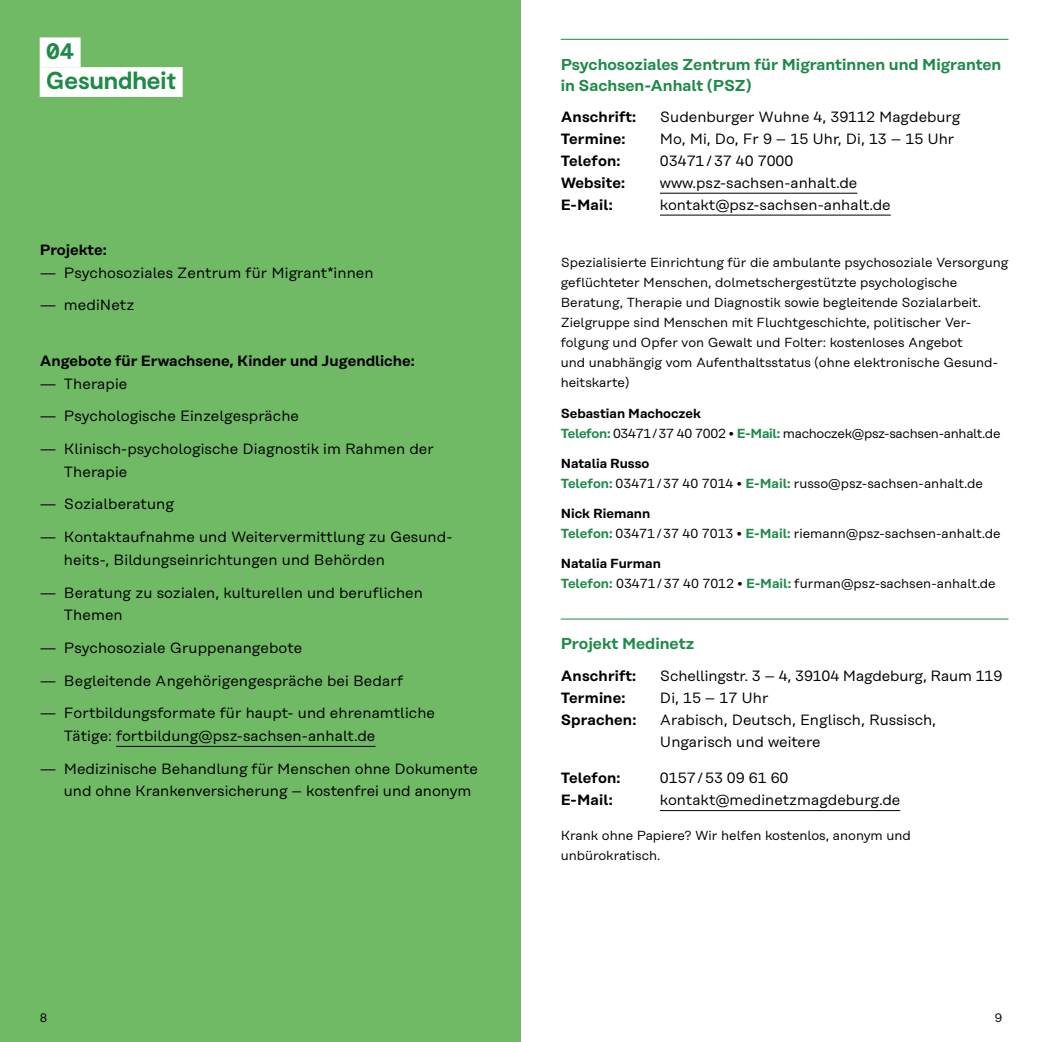
<style>
.page{position:relative;width:1042px;height:1042px;background:#fff}
.page>*{position:absolute;margin:0;border:0;box-sizing:border-box;transform-origin:0 0}
.t1{font:700 24.5px/29.8px "Moderat";letter-spacing:-.005em;color:#1e8a48}
.t2{font:600 15.75px/21px "Rational Text";color:#1e8a48}
.t3{font:14.88px/22.8px "Rational Text";color:#000}
.t4{font:600 14.88px "Rational Text";color:#000}
.t5{font:13.12px/20.1px "Rational Text";color:#000}
.t6{font:13.12px/20.1px "Rational Text";letter-spacing:-.02em;color:#000}
.t7{font:12.25px "Rational Text";color:#000}
.s1{font-weight:600}
.s2{font-weight:600;color:#1e8a48}
</style>
<div class="page">
<div style="left:0;top:0;width:521px;height:1042px;background:#70b965"></div>
<div style="left:40px;top:37px;width:41px;height:30px;background:#fff"></div>
<div style="left:40px;top:67px;width:143px;height:30px;background:#fff"></div>
<hr style="left:561px;top:39px;width:447px;height:1px;background:#1e8a48">
<hr style="left:660px;top:193px;width:197px;height:1px;background:#000">
<hr style="left:660px;top:215px;width:231px;height:1px;background:#000">
<hr style="left:561px;top:618px;width:447px;height:1px;background:#1e8a48">
<hr style="left:660px;top:810px;width:240px;height:1px;background:#000">
<hr style="left:116px;top:746px;width:259px;height:1px;background:#000">
<h1 class="t1" style="left:46px;top:37px;width:131px">04<br>Gesundheit</h1>
<p class="t4" style="left:40px;top:241px;width:68px">Projekte:</p>
<p class="t3" style="left:40px;top:261px;width:335px">— Psychosoziales Zentrum für Migrant*innen</p>
<p class="t3" style="left:40px;top:294px;width:96px">— mediNetz</p>
<p class="t4" style="left:40px;top:352px;width:376px">Angebote für Erwachsene, Kinder und Jugendliche:</p>
<p class="t3" style="left:40px;top:372px;width:89px">— Therapie</p>
<p class="t3" style="left:40px;top:405px;width:261px">— Psychologische Einzelgespräche</p>
<p class="t3" style="left:64px;top:437px;width:371px;text-indent:-24px">— Klinisch-psychologische Diagnostik im Rahmen der<br>Therapie</p>
<p class="t3" style="left:40px;top:493px;width:136px">— Sozialberatung</p>
<p class="t3" style="left:64px;top:525px;width:390px;text-indent:-24px">— Kontaktaufnahme und Weitervermittlung zu Gesund&shy;heits-, Bildungseinrichtungen und Behörden</p>
<p class="t3" style="left:64px;top:581px;width:360px;text-indent:-24px">— Beratung zu sozialen, kulturellen und beruflichen<br>Themen</p>
<p class="t3" style="left:40px;top:636px;width:264px">— Psychosoziale Gruppenangebote</p>
<p class="t3" style="left:40px;top:669px;width:365px">— Begleitende Angehörigengespräche bei Bedarf</p>
<p class="t3" style="left:64px;top:702px;width:373px;text-indent:-24px">— Fortbildungsformate für haupt- und ehrenamtliche<br>Tätige: fortbildung@psz-sachsen-anhalt.de</p>
<p class="t3" style="left:64px;top:757px;width:415px;text-indent:-24px">— Medizinische Behandlung für Menschen ohne Dokumente und ohne Krankenversicherung – kostenfrei und anonym</p>
<p class="t2" style="left:561px;top:53px;width:442px">Psychosoziales Zentrum für Migrantinnen und Migranten in Sachsen-Anhalt (PSZ)</p>
<p class="t4" style="left:561px;top:108px;width:77px">Anschrift:</p>
<p class="t3" style="left:660px;top:106px;width:302px">Sudenburger Wuhne 4, 39112 Magdeburg</p>
<p class="t4" style="left:561px;top:130px;width:66px">Termine:</p>
<p class="t3" style="left:660px;top:128px;width:296px">Mo, Mi, Do, Fr 9 – 15 Uhr, Di, 13 – 15 Uhr</p>
<p class="t4" style="left:561px;top:152px;width:61px">Telefon:</p>
<p class="t3" style="left:660px;top:149px;width:135px">03471 / 37 40 7000</p>
<p class="t4" style="left:561px;top:174px;width:66px">Website:</p>
<p class="t3" style="left:660px;top:171px;width:199px">www.psz-sachsen-anhalt.de</p>
<p class="t4" style="left:561px;top:196px;width:54px">E-Mail:</p>
<p class="t3" style="left:660px;top:193px;width:232px">kontakt@psz-sachsen-anhalt.de</p>
<p class="t5" style="left:561px;top:252px;width:449px">Spezialisierte Einrichtung für die ambulante psychosoziale Versorgung geflüchteter Menschen, dolmetschergestützte psychologische Beratung, Therapie und Diagnostik sowie begleitende Sozialarbeit.<br>Zielgruppe sind Menschen mit Fluchtgeschichte, politischer Ver&shy;folgung und Opfer von Gewalt und Folter: kostenloses Angebot<br>und unabhängig vom Aufenthaltsstatus (ohne elektronische Gesund&shy;heitskarte)</p>
<p class="t6" style="left:561px;top:403px;width:441px"><span class="s1">Sebastian Machoczek<br></span><span class="s2">Telefon:</span> 03471 / 37 40 7002 • <span class="s2">E-Mail:</span> machoczek@psz-sachsen-anhalt.de</p>
<p class="t5" style="left:561px;top:453px;width:424px"><span class="s1">Natalia Russo<br></span><span class="s2">Telefon:</span> 03471 / 37 40 7014 • <span class="s2">E-Mail:</span> russo@psz-sachsen-anhalt.de</p>
<p class="t5" style="left:561px;top:503px;width:441px"><span class="s1">Nick Riemann<br></span><span class="s2">Telefon:</span> 03471 / 37 40 7013 • <span class="s2">E-Mail:</span> riemann@psz-sachsen-anhalt.de</p>
<p class="t5" style="left:561px;top:553px;width:436px"><span class="s1">Natalia Furman<br></span><span class="s2">Telefon:</span> 03471 / 37 40 7012 • <span class="s2">E-Mail:</span> furman@psz-sachsen-anhalt.de</p>
<p class="t2" style="left:561px;top:633px;width:135px">Projekt Medinetz</p>
<p class="t4" style="left:561px;top:667px;width:77px">Anschrift:</p>
<p class="t3" style="left:660px;top:664px;width:344px">Schellingstr. 3 – 4, 39104 Magdeburg, Raum 119</p>
<p class="t4" style="left:561px;top:689px;width:66px">Termine:</p>
<p class="t3" style="left:660px;top:686px;width:110px">Di, 15 – 17 Uhr</p>
<p class="t4" style="left:561px;top:711px;width:77px">Sprachen:</p>
<p class="t3" style="left:660px;top:708px;width:278px;line-height:21.9px">Arabisch, Deutsch, Englisch, Russisch,<br>Ungarisch und weitere</p>
<p class="t4" style="left:561px;top:769px;width:61px">Telefon:</p>
<p class="t3" style="left:660px;top:767px;width:130px">0157 / 53 09 61 60</p>
<p class="t4" style="left:561px;top:791px;width:54px">E-Mail:</p>
<p class="t3" style="left:660px;top:789px;width:242px">kontakt@medinetzmagdeburg.de</p>
<p class="t5" style="left:561px;top:825px;width:352px">Krank ohne Papiere? Wir helfen kostenlos, anonym und unbürokratisch.</p>
<p class="t7" style="left:40px;top:1011px;width:9px">8</p>
<p class="t7" style="left:995px;top:1011px;width:9px">9</p>
</div>
